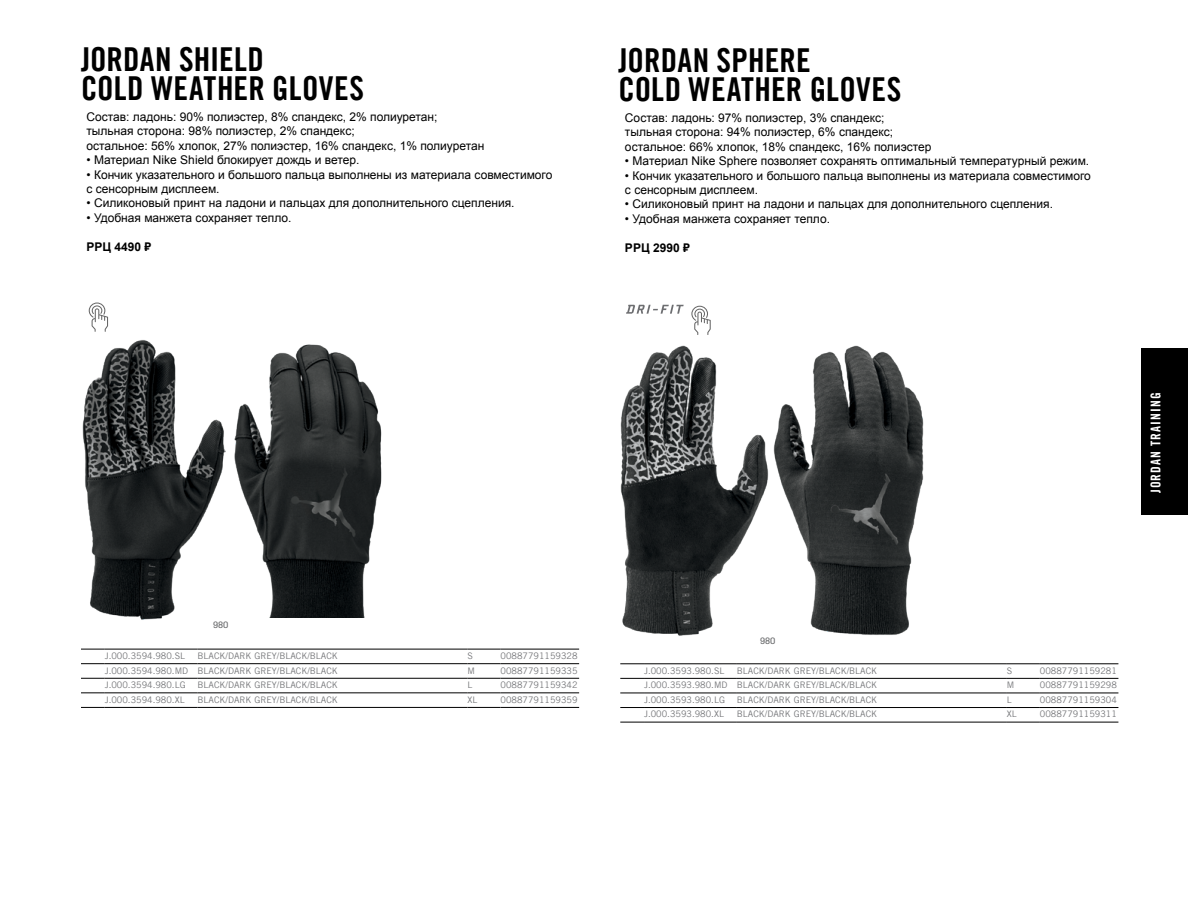
<style>
.page{position:relative;width:1188px;height:918px;background:#fff}
.page>*{position:absolute;margin:0;border:0;box-sizing:border-box;transform-origin:0 0}
.t1{font:700 condensed 33px/29.2px "Trade Gothicfor Nike 365";letter-spacing:.005em;color:#000}
.t2{font:700 condensed 13.5px "Trade Gothicfor Nike 365";letter-spacing:.08em;color:#fff}
.t3{font:12px/14.4px "Arial";color:#000}
.t4{font:700 12px "Arial";color:#000}
.t5{font:9px "Trade Gothicfor Nike 365";color:#77787b}
.t6{font:9px "Flama Basic";color:#636466}
</style>
<div class="page">
<div style="left:1142px;top:349px;width:46px;height:166px;background:#000"></div>
<svg style="left:81px;top:649px;width:24px;height:1px"></svg>
<hr style="left:105px;top:649px;width:93px;height:1px;background:#000">
<hr style="left:198px;top:649px;width:270px;height:1px;background:#000">
<hr style="left:468px;top:649px;width:33px;height:1px;background:#000">
<hr style="left:501px;top:649px;width:78px;height:1px;background:#000">
<svg style="left:81px;top:663px;width:24px;height:1px"></svg>
<hr style="left:105px;top:663px;width:93px;height:1px;background:#000">
<hr style="left:198px;top:663px;width:270px;height:1px;background:#000">
<hr style="left:468px;top:663px;width:33px;height:1px;background:#000">
<hr style="left:501px;top:663px;width:78px;height:1px;background:#000">
<svg style="left:81px;top:678px;width:24px;height:1px"></svg>
<hr style="left:105px;top:678px;width:93px;height:1px;background:#000">
<hr style="left:198px;top:678px;width:270px;height:1px;background:#000">
<hr style="left:468px;top:678px;width:33px;height:1px;background:#000">
<hr style="left:501px;top:678px;width:78px;height:1px;background:#000">
<svg style="left:81px;top:693px;width:24px;height:1px"></svg>
<hr style="left:105px;top:693px;width:93px;height:1px;background:#000">
<hr style="left:198px;top:693px;width:270px;height:1px;background:#000">
<hr style="left:468px;top:693px;width:33px;height:1px;background:#000">
<hr style="left:501px;top:693px;width:78px;height:1px;background:#000">
<svg style="left:81px;top:707px;width:24px;height:1px"></svg>
<hr style="left:105px;top:707px;width:93px;height:1px;background:#000">
<hr style="left:198px;top:707px;width:270px;height:1px;background:#000">
<hr style="left:468px;top:707px;width:33px;height:1px;background:#000">
<hr style="left:501px;top:707px;width:78px;height:1px;background:#000">
<svg style="left:89px;top:303px;width:19px;height:29px"></svg>
<img style="left:82px;top:340px;width:143px;height:280px">
<img style="left:234px;top:344px;width:148px;height:274px">
<svg style="left:620px;top:664px;width:24px;height:1px"></svg>
<hr style="left:644px;top:664px;width:93px;height:1px;background:#000">
<hr style="left:737px;top:664px;width:270px;height:1px;background:#000">
<hr style="left:1007px;top:664px;width:33px;height:1px;background:#000">
<hr style="left:1040px;top:664px;width:78px;height:1px;background:#000">
<svg style="left:620px;top:678px;width:24px;height:1px"></svg>
<hr style="left:644px;top:678px;width:93px;height:1px;background:#000">
<hr style="left:737px;top:678px;width:270px;height:1px;background:#000">
<hr style="left:1007px;top:678px;width:33px;height:1px;background:#000">
<hr style="left:1040px;top:678px;width:78px;height:1px;background:#000">
<svg style="left:620px;top:693px;width:24px;height:1px"></svg>
<hr style="left:644px;top:693px;width:93px;height:1px;background:#000">
<hr style="left:737px;top:693px;width:270px;height:1px;background:#000">
<hr style="left:1007px;top:693px;width:33px;height:1px;background:#000">
<hr style="left:1040px;top:693px;width:78px;height:1px;background:#000">
<svg style="left:620px;top:707px;width:24px;height:1px"></svg>
<hr style="left:644px;top:707px;width:93px;height:1px;background:#000">
<hr style="left:737px;top:707px;width:270px;height:1px;background:#000">
<hr style="left:1007px;top:707px;width:33px;height:1px;background:#000">
<hr style="left:1040px;top:707px;width:78px;height:1px;background:#000">
<svg style="left:620px;top:722px;width:24px;height:1px"></svg>
<hr style="left:644px;top:722px;width:93px;height:1px;background:#000">
<hr style="left:737px;top:722px;width:270px;height:1px;background:#000">
<hr style="left:1007px;top:722px;width:33px;height:1px;background:#000">
<hr style="left:1040px;top:722px;width:78px;height:1px;background:#000">
<img style="left:620px;top:345px;width:149px;height:291px">
<img style="left:773px;top:345px;width:151px;height:290px">
<svg style="left:691px;top:306px;width:20px;height:29px"></svg>
<svg style="left:626px;top:305px;width:58px;height:9px"></svg>
<h1 class="t1" style="left:81px;top:44px;width:285px">JORDAN SHIELD<br>COLD WEATHER GLOVES</h1>
<p class="t3" style="left:86px;top:110px;width:399px">Состав: ладонь: 90% полиэстер, 8% спандекс, 2% полиуретан; тыльная сторона: 98% полиэстер, 2% спандекс;<br>остальное: 56% хлопок, 27% полиэстер, 16% спандекс, 1% полиуретан</p>
<p class="t3" style="left:86px;top:153px;width:274px">• Материал Nike Shield блокирует дождь и ветер.</p>
<p class="t3" style="left:86px;top:167px;width:467px">• Кончик указательного и большого пальца выполнены из материала совместимого с сенсорным дисплеем.</p>
<p class="t3" style="left:86px;top:196px;width:430px">• Силиконовый принт на ладони и пальцах для дополнительного сцепления.</p>
<p class="t3" style="left:86px;top:211px;width:207px">• Удобная манжета сохраняет тепло.</p>
<p class="t4" style="left:86px;top:238px;width:66px">РРЦ 4490 ₽</p>
<h1 class="t1" style="left:618px;top:46px;width:285px">JORDAN SPHERE<br>COLD WEATHER GLOVES</h1>
<p class="t3" style="left:625px;top:111px;width:308px">Состав: ладонь: 97% полиэстер, 3% спандекс; тыльная сторона: 94% полиэстер, 6% спандекс; остальное: 66% хлопок, 18% спандекс, 16% полиэстер</p>
<p class="t3" style="left:625px;top:154px;width:466px">• Материал Nike Sphere позволяет сохранять оптимальный температурный режим.</p>
<p class="t3" style="left:625px;top:168px;width:467px">• Кончик указательного и большого пальца выполнены из материала совместимого с сенсорным дисплеем.</p>
<p class="t3" style="left:625px;top:197px;width:430px">• Силиконовый принт на ладони и пальцах для дополнительного сцепления.</p>
<p class="t3" style="left:625px;top:212px;width:207px">• Удобная манжета сохраняет тепло.</p>
<p class="t4" style="left:625px;top:239px;width:66px">РРЦ 2990 ₽</p>
<p class="t6" style="left:213px;top:618px;width:17px">980</p>
<p class="t5" style="left:105px;top:650px;width:82px">J.000.3594.980.SL</p>
<p class="t5" style="left:198px;top:650px;width:142px">BLACK/DARK GREY/BLACK/BLACK</p>
<p class="t5" style="left:468px;top:650px;width:7px">S</p>
<p class="t5" style="left:501px;top:650px;width:78px">00887791159328</p>
<p class="t5" style="left:105px;top:665px;width:235px">J.000.3594.980.MD BLACK/DARK GREY/BLACK/BLACK</p>
<p class="t5" style="left:468px;top:665px;width:9px">M</p>
<p class="t5" style="left:501px;top:665px;width:78px">00887791159335</p>
<p class="t5" style="left:105px;top:680px;width:82px">J.000.3594.980.LG</p>
<p class="t5" style="left:198px;top:680px;width:142px">BLACK/DARK GREY/BLACK/BLACK</p>
<p class="t5" style="left:468px;top:680px;width:7px">L</p>
<p class="t5" style="left:501px;top:680px;width:78px">00887791159342</p>
<p class="t5" style="left:105px;top:694px;width:81px">J.000.3594.980.XL</p>
<p class="t5" style="left:198px;top:694px;width:142px">BLACK/DARK GREY/BLACK/BLACK</p>
<p class="t5" style="left:468px;top:694px;width:12px">XL</p>
<p class="t5" style="left:501px;top:694px;width:78px">00887791159359</p>
<p class="t2" style="left:1147px;top:493px;width:102px;rotate:-90deg">JORDAN TRAINING</p>
<p class="t6" style="left:760px;top:634px;width:17px">980</p>
<p class="t5" style="left:644px;top:665px;width:82px">J.000.3593.980.SL</p>
<p class="t5" style="left:737px;top:665px;width:142px">BLACK/DARK GREY/BLACK/BLACK</p>
<p class="t5" style="left:1007px;top:665px;width:7px">S</p>
<p class="t5" style="left:1040px;top:665px;width:78px">00887791159281</p>
<p class="t5" style="left:644px;top:680px;width:235px">J.000.3593.980.MD BLACK/DARK GREY/BLACK/BLACK</p>
<p class="t5" style="left:1007px;top:680px;width:9px">M</p>
<p class="t5" style="left:1040px;top:680px;width:78px">00887791159298</p>
<p class="t5" style="left:644px;top:694px;width:82px">J.000.3593.980.LG</p>
<p class="t5" style="left:737px;top:694px;width:142px">BLACK/DARK GREY/BLACK/BLACK</p>
<p class="t5" style="left:1007px;top:694px;width:7px">L</p>
<p class="t5" style="left:1040px;top:694px;width:78px">00887791159304</p>
<p class="t5" style="left:644px;top:709px;width:81px">J.000.3593.980.XL</p>
<p class="t5" style="left:737px;top:709px;width:142px">BLACK/DARK GREY/BLACK/BLACK</p>
<p class="t5" style="left:1007px;top:709px;width:12px">XL</p>
<p class="t5" style="left:1040px;top:709px;width:78px">00887791159311</p>
</div>
